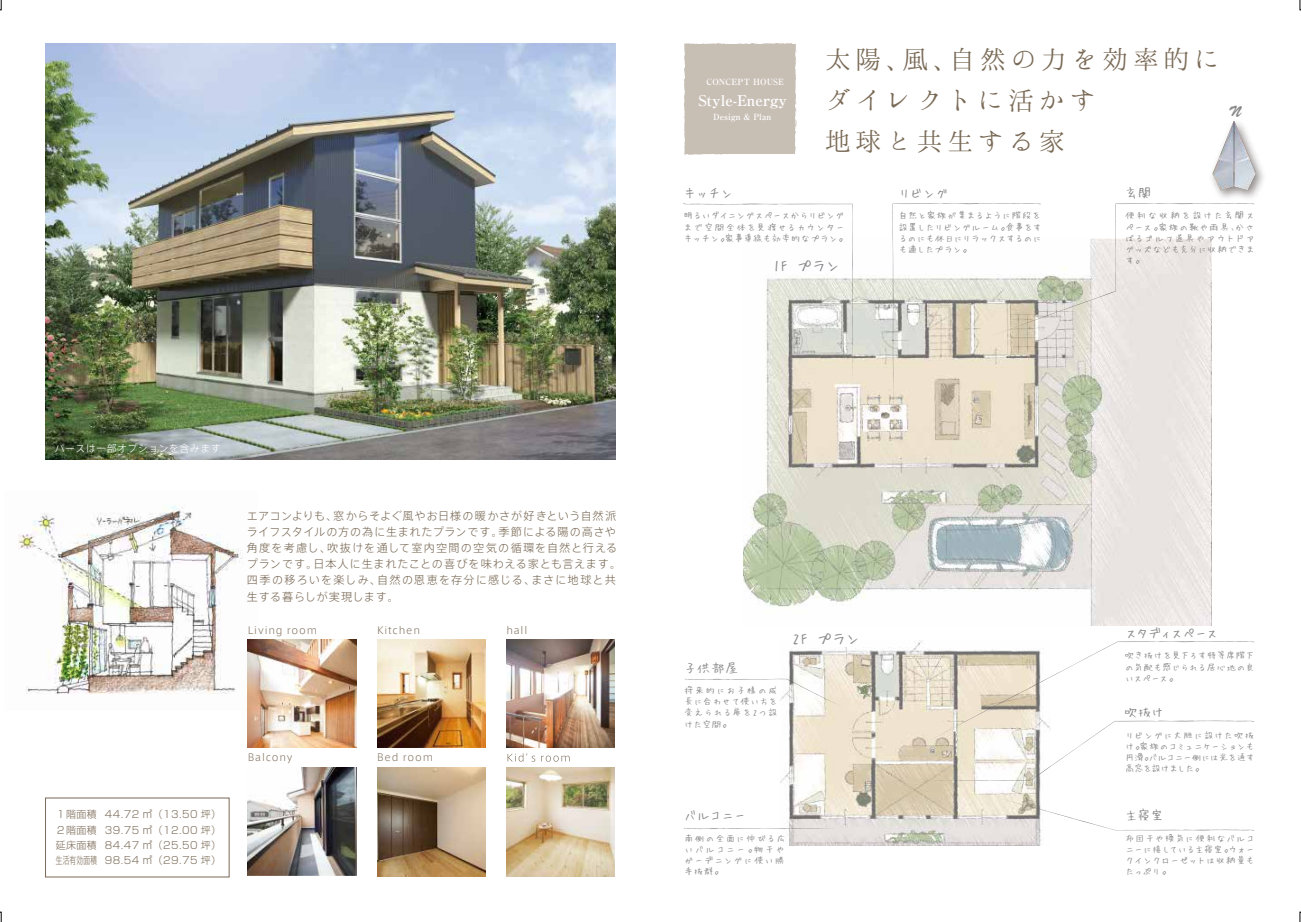
<style>
.page{position:relative;width:1301px;height:922px;background:#fff}
.page>*{position:absolute;margin:0;border:0;box-sizing:border-box;transform-origin:0 0}
.t1{font:28.5px/40.9px "Hannari Mincho";letter-spacing:.075em;color:#7a6a56}
.t2{font:700 14.88px "Ryumin Pro";letter-spacing:-.005em;color:#fff}
.t3{font:14.88px "Hui Font";letter-spacing:-.005em;color:#898989}
.t4{font:14.88px "Brush Script Std";color:#898989}
.t5{font:12.38px "Hui Font";color:#898989}
.t6{font:12.38px "Hui Font";letter-spacing:-.085em;color:#898989}
.t7{font:300 11.12px/16.1px "Axis Std";letter-spacing:.075em;color:#7a6a56}
.t8{font:300 10px/15.5px "Shin Go Pro";letter-spacing:.05em;color:#7a6a56;text-align:justify}
.t9{font:300 9.88px "Axis Std";letter-spacing:.085em;color:#7a6a56}
.t10{font:300 9.88px "Axis Std";letter-spacing:.05em;color:#fff}
.t11{font:8.62px/11.1px "Hui Font";letter-spacing:.085em;color:#898989;text-align:justify}
.t12{font:700 8.5px "Ryumin Pro";letter-spacing:.01em;color:#fff}
</style>
<div class="page">
<svg style="left:0;top:911px;width:2px;height:10px"></svg>
<svg style="left:0;top:0;width:2px;height:10px"></svg>
<img style="left:46px;top:44px;width:569px;height:416px">
<img style="left:248px;top:639px;width:108px;height:108px">
<img style="left:377px;top:639px;width:108px;height:108px">
<img style="left:506px;top:639px;width:109px;height:108px">
<img style="left:248px;top:767px;width:108px;height:108px">
<img style="left:377px;top:767px;width:108px;height:109px">
<img style="left:506px;top:767px;width:109px;height:109px">
<svg style="left:507px;top:753px;width:62px;height:8px"></svg>
<div style="left:684px;top:42px;width:113px;height:113px;background:#c7beb4"></div>
<img style="left:1211px;top:154px;width:53px;height:50px">
<img style="left:1212px;top:121px;width:43px;height:70px">
<img style="left:18px;top:505px;width:239px;height:205px">
<img style="left:780px;top:640px;width:261px;height:205px">
<img style="left:743px;top:275px;width:468px;height:350px">
<svg style="left:683px;top:203px;width:170px;height:178px"></svg>
<svg style="left:892px;top:203px;width:362px;height:214px"></svg>
<svg style="left:921px;top:641px;width:333px;height:140px"></svg>
<svg style="left:999px;top:798px;width:253px;height:32px"></svg>
<svg style="left:684px;top:827px;width:152px;height:2px"></svg>
<svg style="left:685px;top:678px;width:157px;height:29px"></svg>
<p class="t10" style="left:55px;top:441px;width:167px">パースは一部オプションを含みます</p>
<p class="t7" style="left:247px;top:507px;width:376px">エアコンよりも、窓からそよぐ風やお日様の暖かさが好きという自然派ライフスタイルの方の為に生まれたプランです。季節による陽の高さや角度を考慮し、吹抜けを通して室内空間の空気の循環を自然と行えるプランです。日本人に生まれたことの喜びを味わえる家とも言えます。四季の移ろいを楽しみ、自然の恩恵を存分に感じる、まさに地球と共生する暮らしが実現します。</p>
<p class="t9" style="left:248px;top:623px;width:71px">Living room</p>
<p class="t9" style="left:377px;top:623px;width:45px">Kitchen</p>
<p class="t9" style="left:506px;top:623px;width:22px">hall</p>
<p class="t8" style="left:56px;top:805px;width:43px">１階面積２階面積延床面積生活有効面積</p>
<p class="t8" style="left:105px;top:805px;width:118px">44.72 ㎡（13.50 坪）39.75 ㎡（12.00 坪）84.47 ㎡（25.50 坪）98.54 ㎡（29.75 坪）</p>
<p class="t9" style="left:248px;top:750px;width:46px">Balcony</p>
<p class="t9" style="left:377px;top:750px;width:58px">Bed room</p>
<p class="t12" style="left:706px;top:75px;width:79px">CONCEPT HOUSE</p>
<h2 class="t2" style="left:698px;top:88px;width:90px">Style-Energy</h2>
<p class="t12" style="left:713px;top:110px;width:60px">Design &amp; Plan</p>
<h1 class="t1" style="left:825px;top:38px;width:399px">太陽、風、自然の力を効率的にダイレクトに活かす<br>地球と共生する家</h1>
<h2 class="t4" style="left:1228px;top:103px;width:14px">N</h2>
<h3 class="t5" style="left:683px;top:185px;width:51px">キッチン</h3>
<p class="t11" style="left:684px;top:210px;width:164px;text-align:left">明るいダイニングスペースからリビングまで空間全体を見渡せるカウンターキッチン。家事導線も効率的なプラン。</p>
<h2 class="t3" style="left:772px;top:256px;width:69px">1F プラン</h2>
<h3 class="t5" style="left:898px;top:185px;width:51px">リビング</h3>
<p class="t11" style="left:898px;top:210px;width:144px">自然と家族が集まるように階段を設置したリビングルーム。食事をするのにも休日にリラックスするのにも適したプラン。</p>
<h3 class="t5" style="left:1124px;top:185px;width:27px">玄関</h3>
<p class="t11" style="left:1125px;top:210px;width:131px">便利な収納を設けた玄関スペース。家族の靴や雨具、かさばるゴルフ道具やアウトドアグッズなども充分に収納できます。</p>
<h3 class="t5" style="left:684px;top:659px;width:55px">子供部屋</h3>
<p class="t11" style="left:684px;top:684px;width:95px">将来的にお子様の成長に合わせて使い方を変えられる扉を2つ設けた空間。</p>
<h2 class="t3" style="left:792px;top:628px;width:69px">2F プラン</h2>
<h3 class="t5" style="left:684px;top:807px;width:64px">バルコニー</h3>
<p class="t11" style="left:684px;top:832px;width:102px">南側の全面に伸びる広いバルコニー。物干やガーデニングに使い勝手抜群。</p>
<h3 class="t6" style="left:1124px;top:624px;width:95px">スタディスペース</h3>
<p class="t11" style="left:1125px;top:649px;width:131px">吹き抜けを見下ろす特等席階下の気配も感じられる居心地の良いスペース。</p>
<h3 class="t5" style="left:1124px;top:704px;width:40px">吹抜け</h3>
<p class="t11" style="left:1125px;top:728px;width:131px">リビングに大胆に設けた吹抜け。家族のコミュニケーションも円滑。バルコニー側には光を通す高窓を設けました。</p>
<h3 class="t5" style="left:1124px;top:807px;width:40px">主寝室</h3>
<p class="t11" style="left:1125px;top:832px;width:131px">布団干や換気に便利なバルコニーに接している主寝室。ウォークインクローゼットは収納量もたっぷり。</p>
</div>
